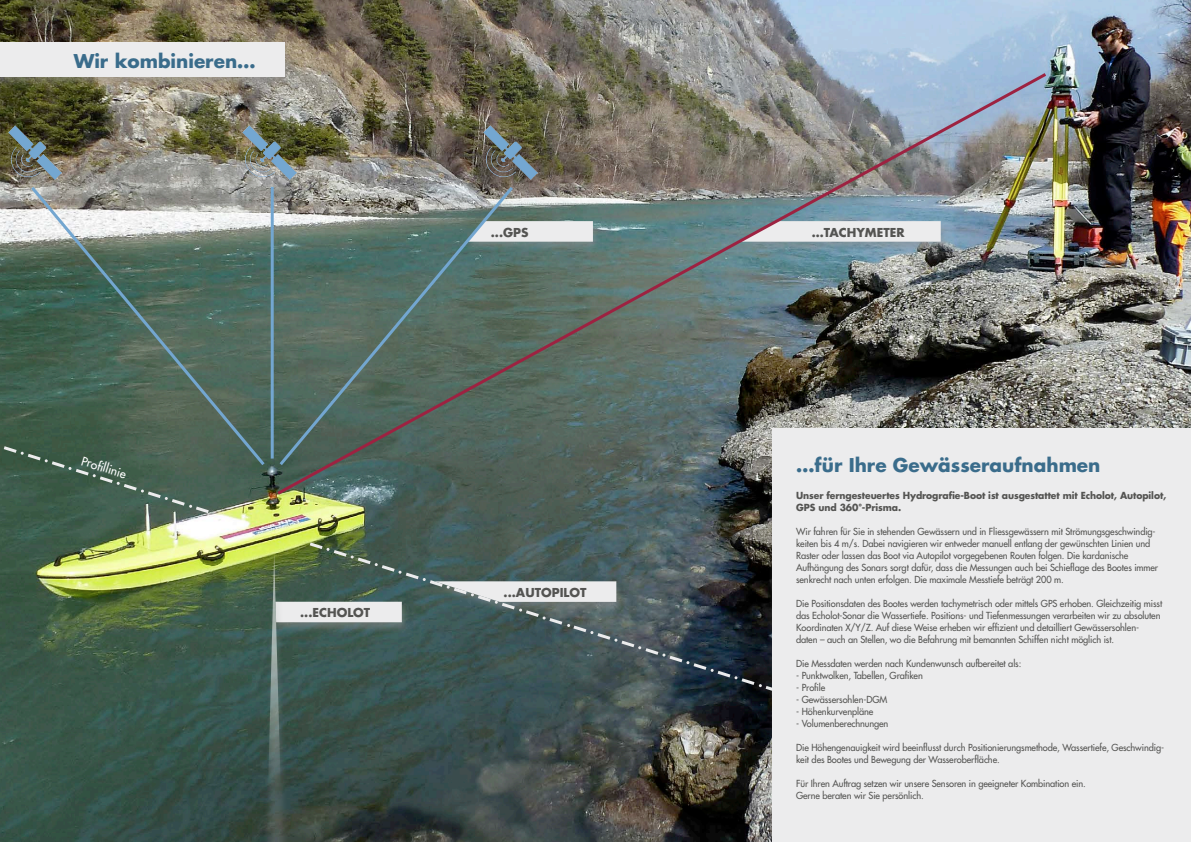
<style>
.page{position:relative;width:1191px;height:842px;background:#fff}
.page>*{position:absolute;margin:0;border:0;box-sizing:border-box;transform-origin:0 0}
.Titel_Front_Meisser{font:700 18.5px "Futura Std";color:#3a6c8b}
.Text_Futura{font:700 12px "Futura Std";color:#545452}
.t1{font:500 12px "Futura Std";color:#fff}
.lauftext{font:500 9.5px/12px "Futura Std";letter-spacing:-.01em;color:#545452}
.lauftext-2{font:700 9.5px/12px "Futura Std";letter-spacing:-.01em;color:#545452}
</style>
<div class="page">
<img style="left:0;top:0;width:1191px;height:842px">
<div style="left:0;top:42px;width:292px;height:46px;background:#909191;opacity:.5"></div>
<div style="left:0;top:43px;width:284px;height:34px;background:#ececed"></div>
<hr style="left:271px;top:187px;width:3px;height:272px;background:#73a6d0">
<svg style="left:28px;top:184px;width:240px;height:284px;background:#64796d"></svg>
<img style="left:274px;top:70px;width:775px;height:427px">
<div style="left:262px;top:556px;width:28px;height:286px;background:#909191;opacity:.5"></div>
<div style="left:772px;top:428px;width:419px;height:414px;background:#ececed"></div>
<img style="left:484px;top:126px;width:53px;height:53px">
<img style="left:243px;top:126px;width:53px;height:53px">
<img style="left:9px;top:126px;width:53px;height:53px">
<svg style="left:0;top:436px;width:212px;height:79px;background:#466150"></svg>
<img style="left:266px;top:540px;width:506px;height:302px">
<p class="Titel_Front_Meisser" style="left:74px;top:48px;width:183px">Wir kombinieren…</p>
<p class="Text_Futura" style="left:491px;top:224px;width:39px">...GPS</p>
<p class="Text_Futura" style="left:811px;top:224px;width:94px">…TACHYMETER</p>
<p class="t1" style="left:84px;top:453px;width:48px;rotate:17deg">Profi llinie</p>
<p class="Titel_Front_Meisser" style="left:796px;top:452px;width:306px">…für Ihre Gewässeraufnahmen</p>
<p class="lauftext-2" style="left:796px;top:489px;width:372px">Unser ferngesteuertes Hydrografie-Boot ist ausgestattet mit Echolot, Autopilot,<br>GPS und 360°-Prisma.</p>
<p class="lauftext" style="left:796px;top:525px;width:363px">Wir fahren für Sie in stehenden Gewässern und in Fliessgewässern mit Strömungsgeschwindig&shy;keiten bis 4 m/s. Dabei navigieren wir entweder manuell entlang der gewünschten Linien und Raster oder lassen das Boot via Autopilot vorgegebenen Routen folgen. Die kardanische Aufhängung des Sonars sorgt dafür, dass die Messungen auch bei Schieflage des Bootes immer senkrecht nach unten erfolgen. Die maximale Messtiefe beträgt 200 m.</p>
<p class="lauftext" style="left:796px;top:597px;width:367px">Die Positionsdaten des Bootes werden tachymetrisch oder mittels GPS erhoben. Gleichzeitig misst das Echolot-Sonar die Wassertiefe. Positions- und Tiefenmessungen verarbeiten wir zu absoluten<br>Koordinaten X/Y/Z. Auf diese Weise erheben wir effizient und detailliert Gewässersohlen-</p>
<p class="lauftext" style="left:796px;top:633px;width:319px">daten – auch an Stellen, wo die Befahrung mit bemannten Schiffen nicht möglich ist.</p>
<p class="lauftext" style="left:796px;top:657px;width:227px">Die Messdaten werden nach Kundenwunsch aufbereitet als:</p>
<p class="lauftext" style="left:796px;top:669px;width:128px">- Punktwolken, Tabellen, Grafiken</p>
<p class="lauftext" style="left:796px;top:681px;width:31px">- Profile</p>
<p class="lauftext" style="left:796px;top:693px;width:93px">- Gewässersohlen-DGM</p>
<p class="lauftext" style="left:796px;top:705px;width:79px">- Höhenkurvenpläne</p>
<p class="lauftext" style="left:796px;top:717px;width:94px">- Volumenberechnungen</p>
<p class="lauftext" style="left:796px;top:741px;width:369px">Die Höhengenauigkeit wird beeinflusst durch Positionierungsmethode, Wassertiefe, Geschwindig&shy;keit des Bootes und Bewegung der Wasseroberfläche.</p>
<p class="lauftext" style="left:796px;top:777px;width:291px">Für Ihren Auftrag setzen wir unsere Sensoren in geeigneter Kombination ein.</p>
<p class="lauftext" style="left:796px;top:789px;width:129px">Gerne beraten wir Sie persönlich.</p>
<p class="Text_Futura" style="left:503px;top:584px;width:84px">...AUTOPILOT</p>
<p class="Text_Futura" style="left:300px;top:605px;width:72px">...ECHOLOT</p>
</div>
